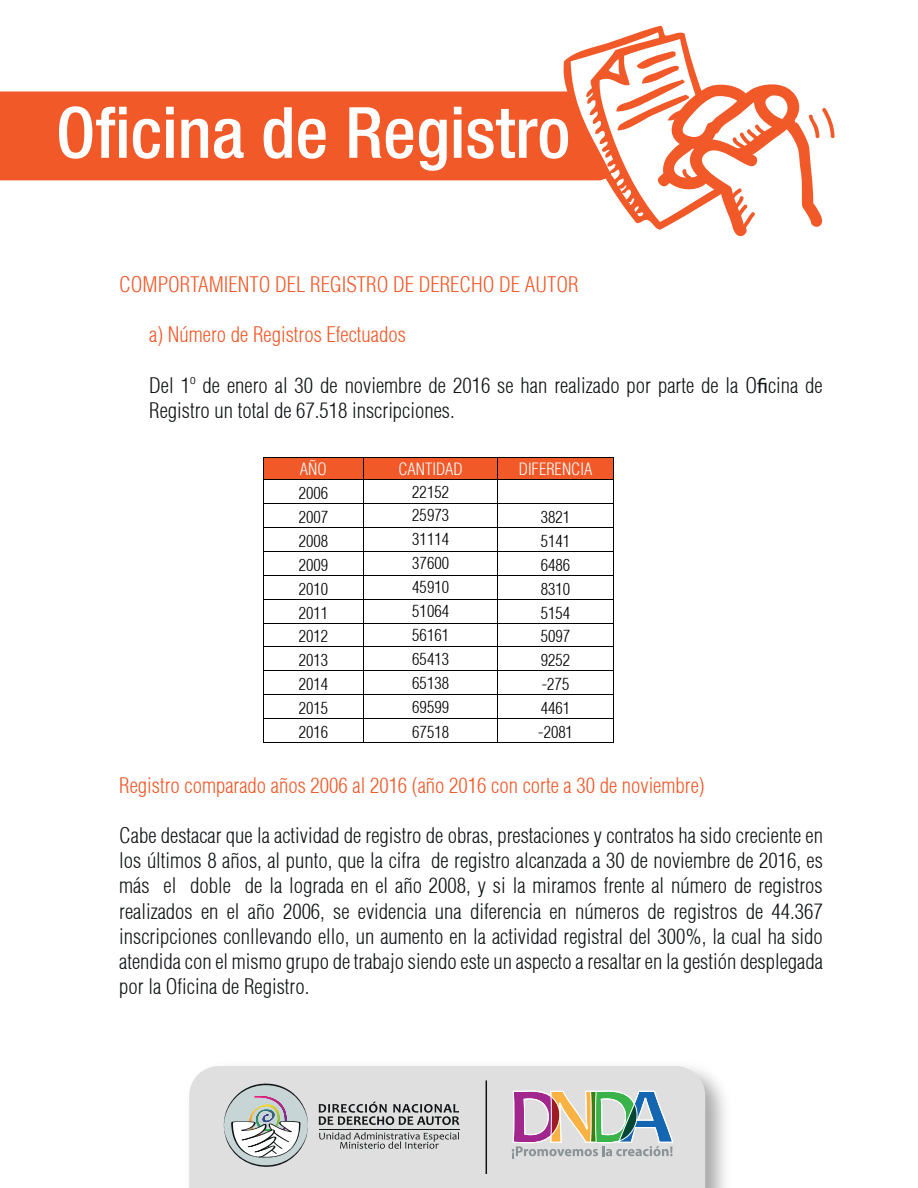
<style>
.page{position:relative;width:918px;height:1188px;background:#fff}
.page>*{position:absolute;margin:0;border:0;box-sizing:border-box;transform-origin:0 0}
.t1{font:500 condensed 70.65px "Helvetica 67";color:#fff}
.t2{font:300 condensed 21px/25.2px "Helvetica";color:#111416}
.t3{font:300 condensed 21px "Helvetica";color:#f15929}
.t4{font:300 condensed 16.5px "Helvetica";color:#000001}
.t5{font:300 condensed 16.5px "Helvetica";color:#fff}
.s1{font-family:"Myriad Pro";font-weight:400;font-stretch:normal}
</style>
<div class="page">
<div style="left:263px;top:458px;width:351px;height:22px;background:#f15929"></div>
<div style="left:0;top:91px;width:562px;height:89px;background:#f15929"></div>
<img style="left:705px;top:1073px;width:20px;height:115px">
<div style="left:189px;top:1066px;width:516px;height:122px;background:#dedfde"></div>
<svg style="left:319px;top:1102px;width:140px;height:23px;background:#9ea0a0"></svg>
<svg style="left:319px;top:1132px;width:140px;height:17px;background:#b7b8b8"></svg>
<hr style="left:319px;top:1129px;width:140px;height:1px;background:#111416">
<svg style="left:222px;top:1082px;width:86px;height:88px"></svg>
<svg style="left:512px;top:1091px;width:161px;height:68px;background:#b7b7b5"></svg>
<hr style="left:486px;top:1080px;width:1px;height:94px;background:#111416">
<svg style="left:562px;top:26px;width:273px;height:211px"></svg>
<hr style="left:264px;top:457px;width:99px;height:1px;background:#000001">
<hr style="left:364px;top:457px;width:134px;height:1px;background:#000001">
<hr style="left:498px;top:457px;width:115px;height:1px;background:#000001">
<hr style="left:264px;top:479px;width:99px;height:1px;background:#000001">
<hr style="left:364px;top:479px;width:134px;height:1px;background:#000001">
<hr style="left:498px;top:479px;width:115px;height:1px;background:#000001">
<hr style="left:264px;top:503px;width:99px;height:1px;background:#000001">
<hr style="left:364px;top:503px;width:134px;height:1px;background:#000001">
<hr style="left:498px;top:503px;width:115px;height:1px;background:#000001">
<hr style="left:264px;top:527px;width:99px;height:1px;background:#000001">
<hr style="left:364px;top:527px;width:134px;height:1px;background:#000001">
<hr style="left:498px;top:527px;width:115px;height:1px;background:#000001">
<hr style="left:264px;top:551px;width:99px;height:1px;background:#000001">
<hr style="left:364px;top:551px;width:134px;height:1px;background:#000001">
<hr style="left:498px;top:551px;width:115px;height:1px;background:#000001">
<hr style="left:264px;top:575px;width:99px;height:1px;background:#000001">
<hr style="left:364px;top:575px;width:134px;height:1px;background:#000001">
<hr style="left:498px;top:575px;width:115px;height:1px;background:#000001">
<hr style="left:264px;top:599px;width:99px;height:1px;background:#000001">
<hr style="left:364px;top:599px;width:134px;height:1px;background:#000001">
<hr style="left:498px;top:599px;width:115px;height:1px;background:#000001">
<hr style="left:264px;top:623px;width:99px;height:1px;background:#000001">
<hr style="left:364px;top:623px;width:134px;height:1px;background:#000001">
<hr style="left:498px;top:623px;width:115px;height:1px;background:#000001">
<hr style="left:264px;top:647px;width:99px;height:1px;background:#000001">
<hr style="left:364px;top:647px;width:134px;height:1px;background:#000001">
<hr style="left:498px;top:647px;width:115px;height:1px;background:#000001">
<hr style="left:264px;top:671px;width:99px;height:1px;background:#000001">
<hr style="left:364px;top:671px;width:134px;height:1px;background:#000001">
<hr style="left:498px;top:671px;width:115px;height:1px;background:#000001">
<hr style="left:264px;top:694px;width:99px;height:1px;background:#000001">
<hr style="left:364px;top:694px;width:134px;height:1px;background:#000001">
<hr style="left:498px;top:694px;width:115px;height:1px;background:#000001">
<hr style="left:264px;top:718px;width:99px;height:1px;background:#000001">
<hr style="left:364px;top:718px;width:134px;height:1px;background:#000001">
<hr style="left:498px;top:718px;width:115px;height:1px;background:#000001">
<svg style="left:263px;top:457px;width:1px;height:286px"></svg>
<hr style="left:264px;top:742px;width:99px;height:1px;background:#000001">
<svg style="left:363px;top:457px;width:1px;height:286px"></svg>
<hr style="left:364px;top:742px;width:134px;height:1px;background:#000001">
<hr style="left:498px;top:742px;width:115px;height:1px;background:#000001">
<svg style="left:613px;top:457px;width:1px;height:286px"></svg>
<h1 class="t1" style="left:56px;top:91px;width:516px">Oficina de Registro</h1>
<p class="t3" style="left:119px;top:271px;width:461px">COMPORTAMIENTO DEL REGISTRO DE DERECHO DE AUTOR</p>
<p class="t3" style="left:149px;top:321px;width:258px">a) Número de Registros Efectuados</p>
<p class="t2" style="left:149px;top:372px;width:675px">Del 1º de enero al 30 de noviembre de 2016 se han realizado por parte de la O<span class="s1">fi</span>cina de<br>Registro un total de 67.518 inscripciones.</p>
<p class="t5" style="left:300px;top:459px;width:28px">AÑO</p>
<p class="t5" style="left:398px;top:459px;width:66px">CANTIDAD</p>
<p class="t5" style="left:519px;top:459px;width:75px">DIFERENCIA</p>
<p class="t4" style="left:299px;top:483px;width:31px">2006</p>
<p class="t4" style="left:412px;top:481px;width:38px">22152</p>
<p class="t4" style="left:299px;top:507px;width:31px">2007</p>
<p class="t4" style="left:412px;top:505px;width:38px">25973</p>
<p class="t4" style="left:541px;top:507px;width:31px">3821</p>
<p class="t4" style="left:299px;top:530px;width:31px">2008</p>
<p class="t4" style="left:412px;top:529px;width:38px">31114</p>
<p class="t4" style="left:541px;top:530px;width:31px">5141</p>
<p class="t4" style="left:299px;top:554px;width:31px">2009</p>
<p class="t4" style="left:412px;top:553px;width:38px">37600</p>
<p class="t4" style="left:541px;top:554px;width:31px">6486</p>
<p class="t4" style="left:299px;top:578px;width:31px">2010</p>
<p class="t4" style="left:412px;top:577px;width:38px">45910</p>
<p class="t4" style="left:541px;top:578px;width:31px">8310</p>
<p class="t4" style="left:299px;top:602px;width:31px">2011</p>
<p class="t4" style="left:412px;top:601px;width:38px">51064</p>
<p class="t4" style="left:541px;top:602px;width:31px">5154</p>
<p class="t4" style="left:299px;top:626px;width:31px">2012</p>
<p class="t4" style="left:412px;top:625px;width:38px">56161</p>
<p class="t4" style="left:541px;top:626px;width:31px">5097</p>
<p class="t4" style="left:299px;top:650px;width:31px">2013</p>
<p class="t4" style="left:412px;top:649px;width:38px">65413</p>
<p class="t4" style="left:541px;top:650px;width:31px">9252</p>
<p class="t4" style="left:299px;top:674px;width:31px">2014</p>
<p class="t4" style="left:412px;top:673px;width:38px">65138</p>
<p class="t4" style="left:542px;top:674px;width:29px">-275</p>
<p class="t4" style="left:299px;top:698px;width:31px">2015</p>
<p class="t4" style="left:412px;top:697px;width:38px">69599</p>
<p class="t4" style="left:541px;top:698px;width:31px">4461</p>
<p class="t4" style="left:299px;top:722px;width:31px">2016</p>
<p class="t4" style="left:412px;top:722px;width:38px">67518</p>
<p class="t4" style="left:538px;top:722px;width:36px">-2081</p>
<p class="t3" style="left:119px;top:772px;width:587px">Registro comparado años 2006 al 2016 (año 2016 con corte a 30 de noviembre)</p>
<p class="t2" style="left:119px;top:823px;width:705px;text-align:justify">Cabe destacar que la actividad de registro de obras, prestaciones y contratos ha sido creciente en los últimos 8 años, al punto, que la cifra de registro alcanzada a 30 de noviembre de 2016, es más el doble de la lograda en el año 2008, y si la miramos frente al número de registros realizados en el año 2006, se evidencia una diferencia en números de registros de 44.367 inscripciones conllevando ello, un aumento en la actividad registral del 300%, la cual ha sido atendida con el mismo grupo de trabajo siendo este un aspecto a resaltar en la gestión desplegada por la Oficina de Registro.</p>
</div>
